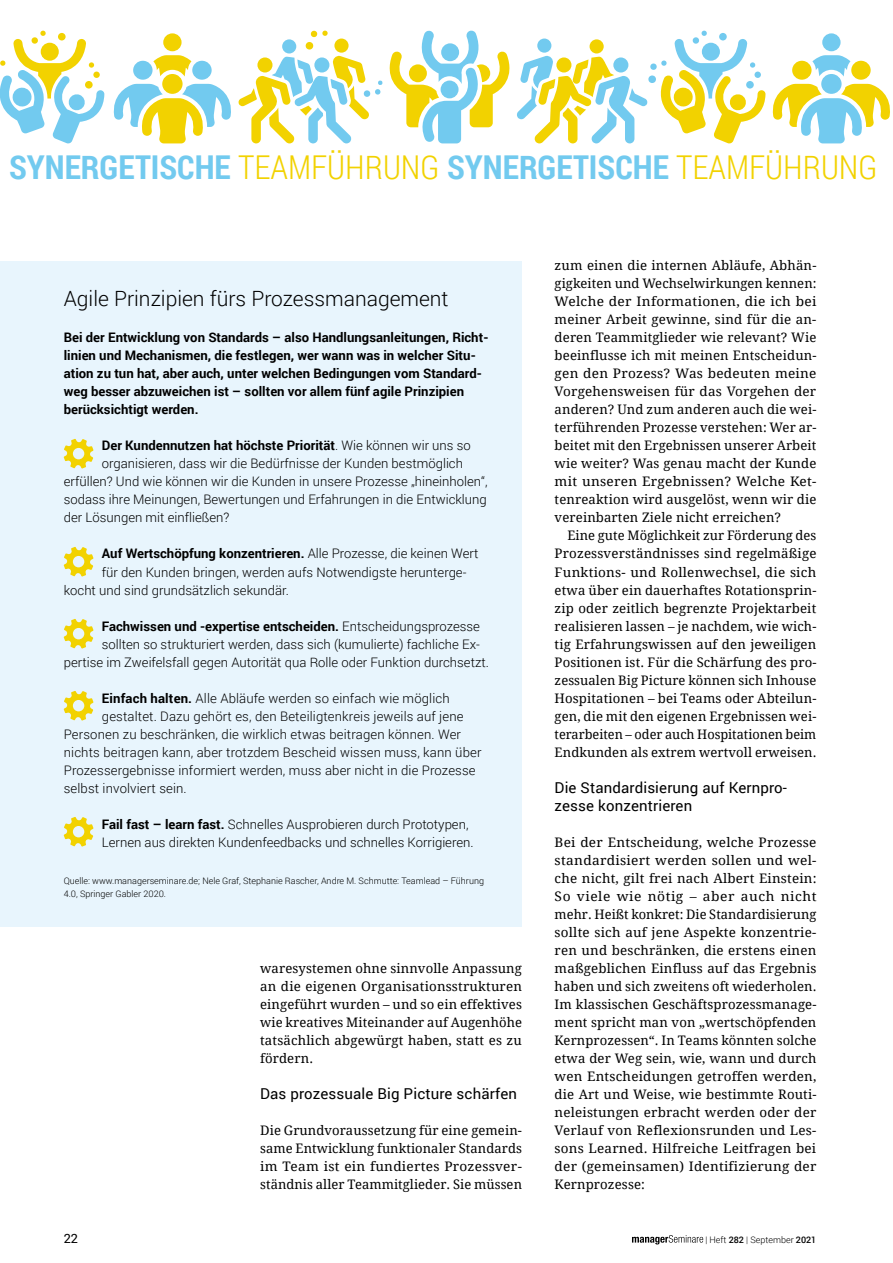
<style>
.page{position:relative;width:893px;height:1263px;background:#fff}
.page>*{position:absolute;margin:0;border:0;box-sizing:border-box;transform-origin:0 0}
.t1{font:700 32.85px "Roboto Condensed";color:#72caef}
.Standard_Titel{font:300 21px "Roboto";color:#000}
.Subhead{font:15px/18px "Roboto";letter-spacing:.01em;color:#000}
.Standard_ohne_Einzug{font:13.2px/18px "Droid Serif";letter-spacing:.01em;color:#000;text-align:justify}
.Standard_Paragraph{font:300 13.2px/18px "Roboto";color:#000}
.Standard_Paragraph-2{font:700 13.2px/18px "Roboto";color:#000}
.t2{font:12.75px "Roboto";color:#000}
.Quelle{font:300 9px/13.5px "Roboto";color:#000}
.s1{font-weight:300;color:#f2d200}
.s2{font-weight:300}
.s3{font-weight:700}
.s4{font-weight:500}
</style>
<div class="page">
<svg style="left:632px;top:1235px;width:71px;height:9px"></svg>
<svg style="left:0;top:30px;width:104px;height:114px"></svg>
<svg style="left:113px;top:30px;width:777px;height:114px"></svg>
<div style="left:0;top:261px;width:522px;height:666px;background:#e8f5fd"></div>
<svg style="left:64px;top:439px;width:30px;height:30px"></svg>
<svg style="left:64px;top:547px;width:30px;height:30px"></svg>
<svg style="left:64px;top:619px;width:30px;height:30px"></svg>
<svg style="left:64px;top:691px;width:30px;height:30px"></svg>
<svg style="left:64px;top:817px;width:30px;height:30px"></svg>
<h1 class="t1" style="left:9px;top:144px;width:870px">SYNERGETISCHE <span class="s1">TEAMFÜHRUNG</span> SYNERGETISCHE <span class="s1">TEAMFÜHRUNG</span></h1>
<p class="Standard_Titel" style="left:64px;top:284px;width:386px">Agile Prinzipien fürs Prozessmanagement</p>
<p class="Standard_Paragraph-2" style="left:64px;top:328px;width:426px">Bei der Entwicklung von Standards – also Handlungsanleitungen, Richt&shy;linien und Mechanismen, die festlegen, wer wann was in welcher Situ&shy;ation zu tun hat, aber auch, unter welchen Bedingungen vom Standard&shy;weg besser abzuweichen ist – sollten vor allem fünf agile Prinzipien berücksichtigt werden.</p>
<p class="Standard_Paragraph-2" style="left:102px;top:436px;width:370px">Der Kundennutzen hat höchste Priorität<span class="s2">. Wie können wir uns so</span></p>
<p class="Standard_Paragraph" style="left:102px;top:454px;width:363px">organisieren, dass wir die Bedürfnisse der Kunden bestmöglich</p>
<p class="Standard_Paragraph" style="left:64px;top:472px;width:425px">erfüllen? Und wie können wir die Kunden in unsere Prozesse „hineinholen“,</p>
<p class="Standard_Paragraph" style="left:64px;top:490px;width:425px">sodass ihre Meinungen, Bewertungen und Erfahrungen in die Entwicklung</p>
<p class="Standard_Paragraph" style="left:64px;top:508px;width:167px">der Lösungen mit einfließen?</p>
<p class="Standard_Paragraph-2" style="left:102px;top:544px;width:378px">Auf Wertschöpfung konzentrieren. <span class="s2">Alle Prozesse, die keinen Wert</span></p>
<p class="Standard_Paragraph" style="left:102px;top:562px;width:366px">für den Kunden bringen, werden aufs Notwendigste herunterge-</p>
<p class="Standard_Paragraph" style="left:64px;top:580px;width:227px">kocht und sind grundsätzlich sekundär.</p>
<p class="Standard_Paragraph-2" style="left:102px;top:616px;width:380px">Fachwissen und -expertise entscheiden. <span class="s2">Entscheidungsprozesse</span></p>
<p class="Standard_Paragraph" style="left:102px;top:634px;width:380px">sollten so strukturiert werden, dass sich (kumulierte) fachliche Ex-</p>
<p class="Standard_Paragraph" style="left:64px;top:652px;width:427px">pertise im Zweifelsfall gegen Autorität qua Rolle oder Funktion durchsetzt.</p>
<p class="Standard_Paragraph" style="left:102px;top:688px;width:349px"><span class="s3">Einfach halten.</span> Alle Abläufe werden so einfach wie möglich</p>
<p class="Standard_Paragraph" style="left:102px;top:706px;width:363px">gestaltet. Dazu gehört es, den Beteiligtenkreis jeweils auf jene</p>
<p class="Standard_Paragraph" style="left:64px;top:724px;width:399px">Personen zu beschränken, die wirklich etwas beitragen können. Wer</p>
<p class="Standard_Paragraph" style="left:64px;top:742px;width:419px">nichts beitragen kann, aber trotzdem Bescheid wissen muss, kann über</p>
<p class="Standard_Paragraph" style="left:64px;top:760px;width:413px">Prozessergebnisse informiert werden, muss aber nicht in die Prozesse</p>
<p class="Standard_Paragraph" style="left:64px;top:778px;width:124px">selbst involviert sein.</p>
<p class="Standard_Paragraph" style="left:102px;top:814px;width:373px"><span class="s3">Fail fast – learn fast.</span> Schnelles Ausprobieren durch Prototypen,<br>Lernen aus direkten Kundenfeedbacks und schnelles Korrigieren.</p>
<p class="Quelle" style="left:64px;top:873px;width:422px">Quelle: www.managerseminare.de; Nele Graf, Stephanie Rascher, Andre M. Schmutte: Teamlead – Führung<br>4.0, Springer Gabler 2020.</p>
<p class="Standard_ohne_Einzug" style="left:260px;top:959px;width:263px">waresystemen ohne sinnvolle Anpassung an die eigenen Organisationsstrukturen eingeführt wurden – und so ein effektives wie kreatives Miteinander auf Augenhöhe tatsächlich abgewürgt haben, statt es zu fördern.</p>
<p class="Subhead" style="left:260px;top:1084px;width:258px">Das prozessuale Big Picture schärfen</p>
<p class="Standard_ohne_Einzug" style="left:260px;top:1121px;width:263px">Die Grundvoraussetzung für eine gemein&shy;same Entwicklung funktionaler Standards im Team ist ein fundiertes Prozessver&shy;ständnis aller Teammitglieder. Sie müssen</p>
<p class="Standard_ohne_Einzug" style="left:555px;top:257px;width:263px">zum einen die internen Abläufe, Abhän&shy;gigkeiten und Wechselwirkungen kennen:<br>Welche der Informationen, die ich bei meiner Arbeit gewinne, sind für die an&shy;deren Teammitglieder wie relevant? Wie beeinflusse ich mit meinen Entscheidun&shy;gen den Prozess? Was bedeuten meine Vorgehensweisen für das Vorgehen der anderen? Und zum anderen auch die wei&shy;terführenden Prozesse verstehen: Wer ar&shy;beitet mit den Ergebnissen unserer Arbeit wie weiter? Was genau macht der Kunde mit unseren Ergebnissen? Welche Ket&shy;tenreaktion wird ausgelöst, wenn wir die vereinbarten Ziele nicht erreichen?</p>
<p class="Standard_ohne_Einzug" style="left:555px;top:527px;width:263px;text-indent:13px">Eine gute Möglichkeit zur Förderung des Prozessverständnisses sind regelmäßige Funktions- und Rollenwechsel, die sich etwa über ein dauerhaftes Rotationsprin&shy;zip oder zeitlich begrenzte Projektarbeit realisieren lassen – je nachdem, wie wich&shy;tig Erfahrungswissen auf den jeweiligen Positionen ist. Für die Schärfung des pro&shy;zessualen Big Picture können sich Inhouse Hospitationen – bei Teams oder Abteilun&shy;gen, die mit den eigenen Ergebnissen wei&shy;terarbeiten – oder auch Hospitationen beim Endkunden als extrem wertvoll erweisen.</p>
<p class="Subhead" style="left:555px;top:778px;width:234px">Die Standardisierung auf Kernpro&shy;zesse konzentrieren</p>
<p class="Standard_ohne_Einzug" style="left:555px;top:833px;width:263px">Bei der Entscheidung, welche Prozesse standardisiert werden sollen und wel&shy;che nicht, gilt frei nach Albert Einstein:<br>So viele wie nötig – aber auch nicht mehr. Heißt konkret: Die Standardisierung sollte sich auf jene Aspekte konzentrie&shy;ren und beschränken, die erstens einen maßgeblichen Einfluss auf das Ergebnis haben und sich zweitens oft wiederholen.<br>Im klassischen Geschäftsprozessmanage&shy;ment spricht man von „wertschöpfenden Kernprozessen“. In Teams könnten solche etwa der Weg sein, wie, wann und durch wen Entscheidungen getroffen werden, die Art und Weise, wie bestimmte Routi&shy;neleistungen erbracht werden oder der Verlauf von Reflexionsrunden und Les&shy;sons Learned. Hilfreiche Leitfragen bei der (gemeinsamen) Identifizierung der Kernprozesse:</p>
<p class="t2" style="left:64px;top:1229px;width:16px">22</p>
<p class="Quelle" style="left:705px;top:1232px;width:113px">| Heft <span class="s4">282</span> | September <span class="s4">2021</span></p>
</div>
